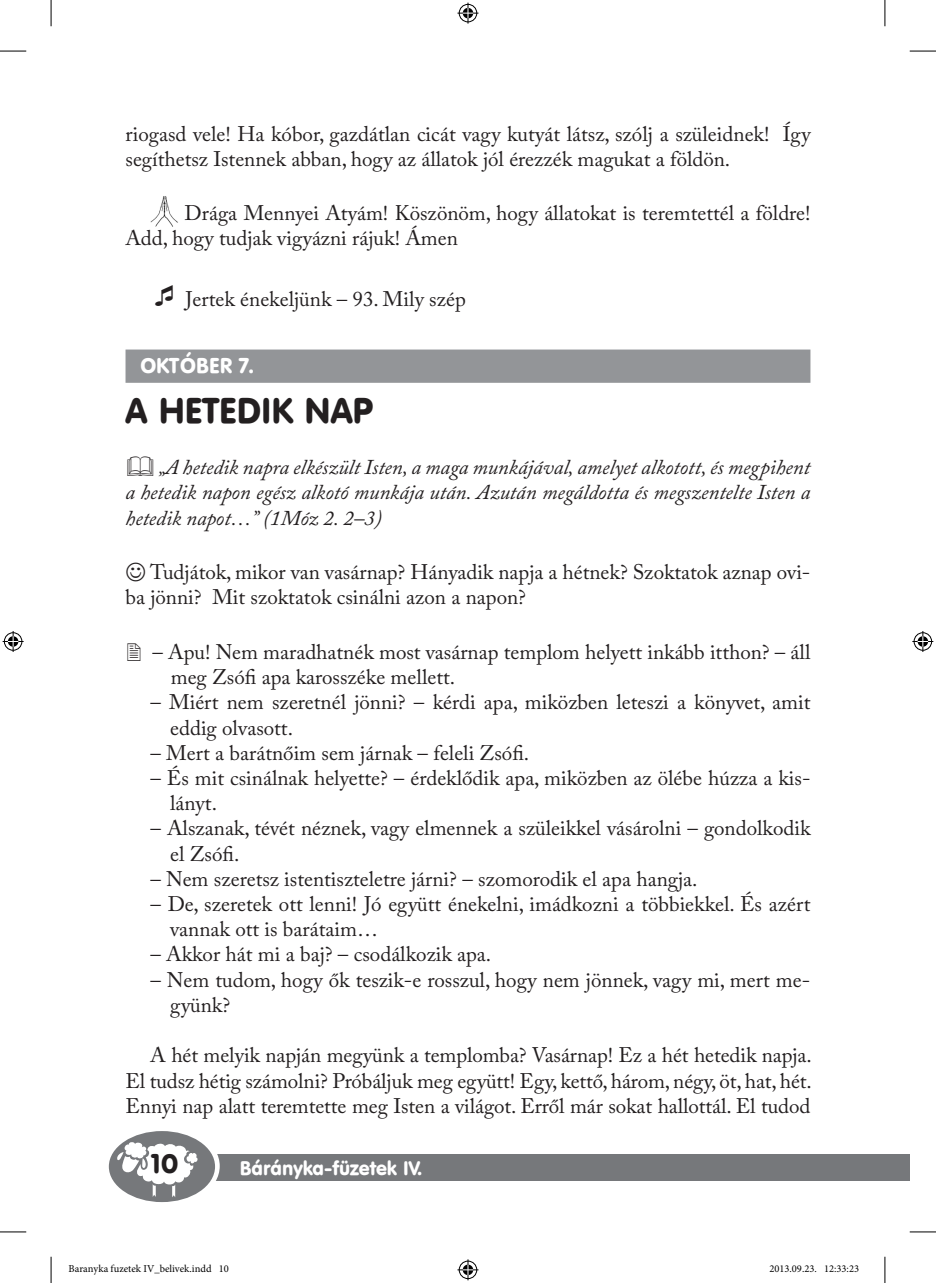
<style>
.page{position:relative;width:936px;height:1283px;background:#fff}
.page>*{position:absolute;margin:0;border:0;box-sizing:border-box;transform-origin:0 0}
.t1{font:35px "Hu Vagou Hu";color:#231f20}
.t2{font:26.6px "Hu Vagou Hu";color:#231f20}
.t3{font:21px/25.2px "Adobe Caslon Pro";color:#231f20}
.t4{font:italic 21px/25.2px "Adobe Caslon Pro";color:#231f20;text-align:justify}
.t5{font:21px "Hu Vagou Hu";color:#fff}
.t6{font:19.25px "Hu Vagou Hu";color:#fff}
.t7{font:10.5px "Minion Pro";color:#000}
</style>
<div class="page">
<div style="left:125px;top:1154px;width:784px;height:27px;background:#76787b"></div>
<div style="left:104px;top:1125px;width:116px;height:82px;background:#fff;border-radius:50%"></div>
<svg style="left:109px;top:1131px;width:106px;height:71px"></svg>
<div style="left:125px;top:349px;width:685px;height:34px;background:#939598"></div>
<img style="left:150px;top:196px;width:28px;height:30px">
<svg style="left:0;top:51px;width:26px;height:1px"></svg>
<svg style="left:909px;top:51px;width:26px;height:1px"></svg>
<svg style="left:0;top:1231px;width:26px;height:1px"></svg>
<svg style="left:909px;top:1231px;width:26px;height:1px"></svg>
<svg style="left:51px;top:0;width:1px;height:26px"></svg>
<svg style="left:51px;top:1256px;width:1px;height:27px"></svg>
<svg style="left:884px;top:0;width:1px;height:26px"></svg>
<svg style="left:884px;top:1256px;width:1px;height:27px"></svg>
<svg style="left:457px;top:3px;width:21px;height:21px"></svg>
<svg style="left:457px;top:1259px;width:21px;height:21px"></svg>
<svg style="left:3px;top:631px;width:21px;height:21px"></svg>
<svg style="left:912px;top:631px;width:21px;height:21px"></svg>
<div style="left:224px;top:1265px;width:5px;height:8px;border:1px solid #fff;border-radius:50%"></div>
<svg style="left:224px;top:1265px;width:4px;height:8px"></svg>
<p class="t3" style="left:125px;top:121px;width:687px">riogasd vele! Ha kóbor, gazdátlan cicát vagy kutyát látsz, szólj a szüleidnek! Így segíthetsz Istennek abban, hogy az állatok jól érezzék magukat a földön.</p>
<p class="t3" style="left:125px;top:200px;width:686px;text-indent:59px">Drága Mennyei Atyám! Köszönöm, hogy állatokat is teremtettél a földre!<br>Add, hogy tudjak vigyázni rájuk! Ámen</p>
<p class="t3" style="left:185px;top:286px;width:282px">Jertek énekeljünk – 93. Mily szép</p>
<p class="t5" style="left:140px;top:352px;width:115px">OKTÓBER 7.</p>
<h1 class="t1" style="left:125px;top:388px;width:228px">A HETEDIK NAP</h1>
<p class="t4" style="left:125px;top:454px;width:686px;text-indent:33px">„A hetedik napra elkészült Isten, a maga munkájával, amelyet alkotott, és megpihent a hetedik napon egész alkotó munkája után. Azután megáldotta és megszentelte Isten a hetedik napot…” (1Móz 2. 2–3)</p>
<p class="t3" style="left:125px;top:559px;width:686px;text-indent:25px">Tudjátok, mikor van vasárnap? Hányadik napja a hétnek? Szoktatok aznap ovi&shy;ba jönni? Mit szoktatok csinálni azon a napon?</p>
<p class="t3" style="left:171px;top:639px;width:641px;text-indent:-18px">– Apu! Nem maradhatnék most vasárnap templom helyett inkább itthon? – áll meg Zsófi apa karosszéke mellett.</p>
<p class="t3" style="left:170px;top:689px;width:642px;text-indent:-20px">– Miért nem szeretnél jönni? – kérdi apa, miközben leteszi a könyvet, amit eddig olvasott.</p>
<p class="t3" style="left:150px;top:740px;width:380px">– Mert a barátnőim sem járnak – feleli Zsófi.</p>
<p class="t3" style="left:170px;top:765px;width:641px;text-indent:-20px">– És mit csinálnak helyette? – érdeklődik apa, miközben az ölébe húzza a kis&shy;lányt.</p>
<p class="t3" style="left:170px;top:815px;width:641px;text-indent:-20px">– Alszanak, tévét néznek, vagy elmennek a szüleikkel vásárolni – gondolkodik el Zsófi.</p>
<p class="t3" style="left:150px;top:866px;width:548px">– Nem szeretsz istentiszteletre járni? – szomorodik el apa hangja.</p>
<p class="t3" style="left:170px;top:891px;width:641px;text-indent:-20px">– De, szeretek ott lenni! Jó együtt énekelni, imádkozni a többiekkel. És azért vannak ott is barátaim…</p>
<p class="t3" style="left:150px;top:941px;width:342px">– Akkor hát mi a baj? – csodálkozik apa.</p>
<p class="t3" style="left:170px;top:967px;width:641px;text-indent:-20px">– Nem tudom, hogy ők teszik-e rosszul, hogy nem jönnek, vagy mi, mert me&shy;gyünk?</p>
<p class="t3" style="left:125px;top:1042px;width:688px;text-align:justify;text-indent:25px">A hét melyik napján megyünk a templomba? Vasárnap! Ez a hét hetedik napja.<br>El tudsz hétig számolni? Próbáljuk meg együtt! Egy, kettő, három, négy, öt, hat, hét.<br>Ennyi nap alatt teremtette meg Isten a világot. Erről már sokat hallottál. El tudod</p>
<p class="t2" style="left:151px;top:1147px;width:28px">10</p>
<p class="t6" style="left:240px;top:1155px;width:184px">Bárányka-füzetek IV.</p>
<p class="t7" style="left:69px;top:1262px;width:162px">Baranyka fuzetek IV_belivek.indd 10</p>
<p class="t7" style="left:769px;top:1262px;width:91px">2013.09.23. 12:33:23</p>
</div>
